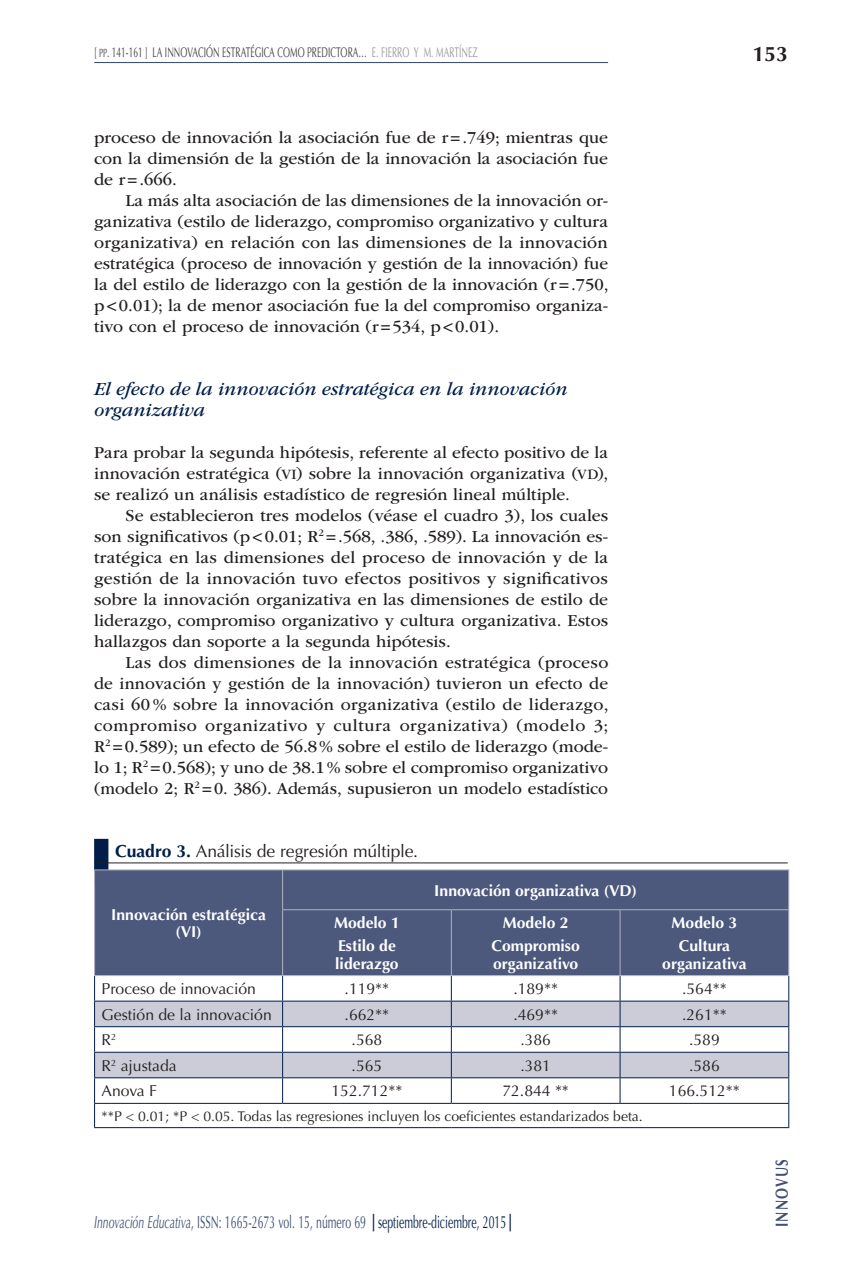
<style>
.page{position:relative;width:862px;height:1274px;background:#fff}
.page>*{position:absolute;margin:0;border:0;box-sizing:border-box;transform-origin:0 0}
.t1{font:700 21px "Optima LT Std";color:#231f20}
.t2{font:italic 19.25px/21px "ITC Garamond Std";color:#001e49}
.t3{font:17.5px/21px "ITC Garamond Std";color:#231f20;text-align:justify}
.t4{font:17.5px "Optima LT Std";color:#3f4e73;scale:.6 1}
.t5{font:17.5px "Optima LT Std";letter-spacing:-.015em;color:#231f20}
.t6{font:700 17.5px "Optima LT Std";letter-spacing:.1em;color:#3f4e73;scale:.75 1}
.t7{font:15.75px "Optima LT Std";color:#231f20}
.t8{font:700 15.75px/22.8px "Optima LT Std";color:#fff;text-align:center}
.t9{font:14px "Optima LT Std";color:#231f20}
.t10{font:14px "Optima LT Std";letter-spacing:.01em;color:#3e3e3f;scale:.6 1}
.s1{font-family:"Optima LT Std SC850";font-size:11.9px}
.s2{color:#939598}
.s3{font-family:"ITC Garamond Std Bk SC850";font-size:14.88px}
.s4{font-weight:700;color:#001e49}
.s5{font-style:italic}
.s6{font-weight:900;color:#001e49}
.s7{color:#001e49}
</style>
<div class="page">
<hr style="left:94px;top:62px;width:514px;height:1px;background:#32446b">
<div style="left:94px;top:838px;width:14px;height:46px;background:#001e49"></div>
<hr style="left:94px;top:862px;width:693px;height:1px;background:#231f20">
<div style="left:95px;top:870px;width:693px;height:105px;background:#4c587c"></div>
<svg style="left:95px;top:976px;width:693px;height:151px"></svg>
<svg style="left:95px;top:1001px;width:693px;height:76px;fill:#cbccd8"></svg>
<hr style="left:282px;top:870px;width:1px;height:39px;background:#b1b3c5">
<hr style="left:282px;top:909px;width:169px;height:1px;background:#b1b3c5">
<hr style="left:282px;top:910px;width:1px;height:65px;background:#b1b3c5">
<hr style="left:451px;top:909px;width:169px;height:1px;background:#b1b3c5">
<hr style="left:451px;top:910px;width:1px;height:65px;background:#b1b3c5">
<hr style="left:620px;top:909px;width:169px;height:1px;background:#b1b3c5">
<hr style="left:619px;top:910px;width:1px;height:65px;background:#b1b3c5">
<svg style="left:282px;top:976px;width:1px;height:126px"></svg>
<svg style="left:451px;top:976px;width:1px;height:126px"></svg>
<svg style="left:619px;top:976px;width:1px;height:126px"></svg>
<hr style="left:94px;top:1102px;width:188px;height:1px;background:#001e49">
<hr style="left:282px;top:1102px;width:169px;height:1px;background:#001e49">
<hr style="left:451px;top:1102px;width:169px;height:1px;background:#001e49">
<hr style="left:620px;top:1102px;width:169px;height:1px;background:#001e49">
<hr style="left:94px;top:1127px;width:188px;height:1px;background:#001e49">
<hr style="left:282px;top:1127px;width:169px;height:1px;background:#001e49">
<hr style="left:451px;top:1127px;width:169px;height:1px;background:#001e49">
<hr style="left:620px;top:1127px;width:169px;height:1px;background:#001e49">
<hr style="left:94px;top:869px;width:188px;height:1px;background:#b1b3c5">
<hr style="left:94px;top:870px;width:1px;height:39px;background:#b1b3c5">
<hr style="left:282px;top:869px;width:169px;height:1px;background:#b1b3c5">
<hr style="left:451px;top:869px;width:169px;height:1px;background:#b1b3c5">
<hr style="left:620px;top:869px;width:169px;height:1px;background:#b1b3c5">
<hr style="left:788px;top:870px;width:1px;height:39px;background:#b1b3c5">
<hr style="left:94px;top:909px;width:1px;height:66px;background:#b1b3c5">
<hr style="left:788px;top:910px;width:1px;height:65px;background:#b1b3c5">
<hr style="left:94px;top:975px;width:188px;height:1px;background:#b1b3c5">
<hr style="left:282px;top:975px;width:169px;height:1px;background:#b1b3c5">
<hr style="left:451px;top:975px;width:169px;height:1px;background:#b1b3c5">
<hr style="left:620px;top:975px;width:169px;height:1px;background:#b1b3c5">
<hr style="left:94px;top:1000px;width:188px;height:1px;background:#001e49">
<hr style="left:282px;top:1000px;width:169px;height:1px;background:#001e49">
<hr style="left:451px;top:1000px;width:169px;height:1px;background:#001e49">
<hr style="left:620px;top:1000px;width:169px;height:1px;background:#001e49">
<hr style="left:94px;top:1026px;width:188px;height:1px;background:#001e49">
<hr style="left:282px;top:1026px;width:169px;height:1px;background:#001e49">
<hr style="left:451px;top:1026px;width:169px;height:1px;background:#001e49">
<hr style="left:620px;top:1026px;width:169px;height:1px;background:#001e49">
<hr style="left:94px;top:1051px;width:188px;height:1px;background:#001e49">
<svg style="left:94px;top:976px;width:1px;height:151px"></svg>
<hr style="left:282px;top:1051px;width:169px;height:1px;background:#001e49">
<hr style="left:451px;top:1051px;width:169px;height:1px;background:#001e49">
<hr style="left:620px;top:1051px;width:169px;height:1px;background:#001e49">
<svg style="left:788px;top:976px;width:1px;height:151px"></svg>
<hr style="left:94px;top:1077px;width:188px;height:1px;background:#001e49">
<hr style="left:282px;top:1077px;width:169px;height:1px;background:#001e49">
<hr style="left:451px;top:1077px;width:169px;height:1px;background:#001e49">
<hr style="left:620px;top:1077px;width:169px;height:1px;background:#001e49">
<p class="t10" style="left:94px;top:44px;width:640px">[ <span class="s1">pp</span>. 141-161 ] LA INNOVACIÓN ESTRATÉGICA COMO PREDICTORA… <span class="s2">E. FIERRO Y M. MARTÍNEZ</span></p>
<p class="t1" style="left:752px;top:42px;width:37px">153</p>
<p class="t3" style="left:94px;top:127px;width:515px">proceso de innovación la asociación fue de r=.749; mientras que con la dimensión de la gestión de la innovación la asociación fue de r=.666.</p>
<p class="t3" style="left:94px;top:190px;width:516px;text-indent:32px">La más alta asociación de las dimensiones de la innovación or&shy;ganizativa (estilo de liderazgo, compromiso organizativo y cultura organizativa) en relación con las dimensiones de la innovación estratégica (proceso de innovación y gestión de la innovación) fue la del estilo de liderazgo con la gestión de la innovación (r=.750, p&lt;0.01); la de menor asociación fue la del compromiso organiza&shy;tivo con el proceso de innovación (r=534, p&lt;0.01).</p>
<p class="t2" style="left:94px;top:378px;width:475px">El efecto de la innovación estratégica en la innovación organizativa</p>
<p class="t3" style="left:94px;top:442px;width:515px">Para probar la segunda hipótesis, referente al efecto positivo de la innovación estratégica (<span class="s3">vi</span>) sobre la innovación organizativa (<span class="s3">vd</span>), se realizó un análisis estadístico de regresión lineal múltiple.</p>
<p class="t3" style="left:94px;top:505px;width:516px;text-indent:32px">Se establecieron tres modelos (véase el cuadro 3), los cuales son significativos (p&lt;0.01; R<sup>2</sup> =.568, .386, .589). La innovación es&shy;tratégica en las dimensiones del proceso de innovación y de la gestión de la innovación tuvo efectos positivos y significativos sobre la innovación organizativa en las dimensiones de estilo de liderazgo, compromiso organizativo y cultura organizativa. Estos hallazgos dan soporte a la segunda hipótesis.</p>
<p class="t3" style="left:94px;top:652px;width:516px;text-indent:32px">Las dos dimensiones de la innovación estratégica (proceso de innovación y gestión de la innovación) tuvieron un efecto de casi 60 % sobre la innovación organizativa (estilo de liderazgo, compromiso organizativo y cultura organizativa) (modelo 3; R<sup>2</sup> =0.589); un efecto de 56.8% sobre el estilo de liderazgo (mode&shy;lo 1; R<sup>2</sup> =0.568); y uno de 38.1% sobre el compromiso organizativo (modelo 2; R<sup>2</sup> =0. 386). Además, supusieron un modelo estadístico</p>
<p class="t5" style="left:115px;top:841px;width:304px"><span class="s4">Cuadro 3.</span> Análisis de regresión múltiple.</p>
<p class="t8" style="left:111px;top:905px;width:156px;line-height:17.5px">Innovación estratégica (VI)</p>
<p class="t8" style="left:334px;top:911px;width:67px;text-align:left">Modelo 1<br>Estilo de</p>
<p class="t8" style="left:335px;top:952px;width:65px">liderazgo</p>
<p class="t8" style="left:434px;top:879px;width:204px">Innovación organizativa (VD)</p>
<p class="t8" style="left:491px;top:911px;width:90px">Modelo 2<br>Compromiso</p>
<p class="t8" style="left:493px;top:952px;width:87px">organizativo</p>
<p class="t8" style="left:671px;top:911px;width:67px">Modelo 3<br>Cultura</p>
<p class="t8" style="left:662px;top:952px;width:86px">organizativa</p>
<p class="t7" style="left:102px;top:979px;width:156px">Proceso de innovación</p>
<p class="t7" style="left:344px;top:979px;width:46px">.119**</p>
<p class="t7" style="left:513px;top:979px;width:46px">.189**</p>
<p class="t7" style="left:682px;top:979px;width:46px">.564**</p>
<p class="t7" style="left:102px;top:1005px;width:172px">Gestión de la innovación</p>
<p class="t7" style="left:344px;top:1005px;width:46px">.662**</p>
<p class="t7" style="left:513px;top:1005px;width:46px">.469**</p>
<p class="t7" style="left:682px;top:1005px;width:46px">.261**</p>
<p class="t7" style="left:102px;top:1030px;width:16px">R<sup>2</sup></p>
<p class="t7" style="left:352px;top:1030px;width:32px">.568</p>
<p class="t7" style="left:520px;top:1030px;width:32px">.386</p>
<p class="t7" style="left:689px;top:1030px;width:32px">.589</p>
<p class="t7" style="left:102px;top:1056px;width:77px">R<sup>2</sup> ajustada</p>
<p class="t7" style="left:351px;top:1056px;width:32px">.565</p>
<p class="t7" style="left:520px;top:1056px;width:32px">.381</p>
<p class="t7" style="left:689px;top:1056px;width:32px">.586</p>
<p class="t7" style="left:102px;top:1081px;width:57px">Anova F</p>
<p class="t7" style="left:331px;top:1081px;width:72px">152.712**</p>
<p class="t7" style="left:502px;top:1081px;width:68px">72.844 **</p>
<p class="t7" style="left:669px;top:1081px;width:72px">166.512**</p>
<p class="t9" style="left:102px;top:1107px;width:543px">**P &lt; 0.01; *P &lt; 0.05. Todas las regresiones incluyen los coeficientes estandarizados beta.</p>
<p class="t4" style="left:94px;top:1212px;width:697px"><span class="s5">Innovación Educativa</span>, ISSN: 1665-2673 vol. 15, número 69 <span class="s6">|</span> <span class="s7">septiembre-diciembre, 2015</span> <span class="s6">|</span></p>
<p class="t6" style="left:771px;top:1227px;width:93px;rotate:-90deg">INNOVUS</p>
</div>
